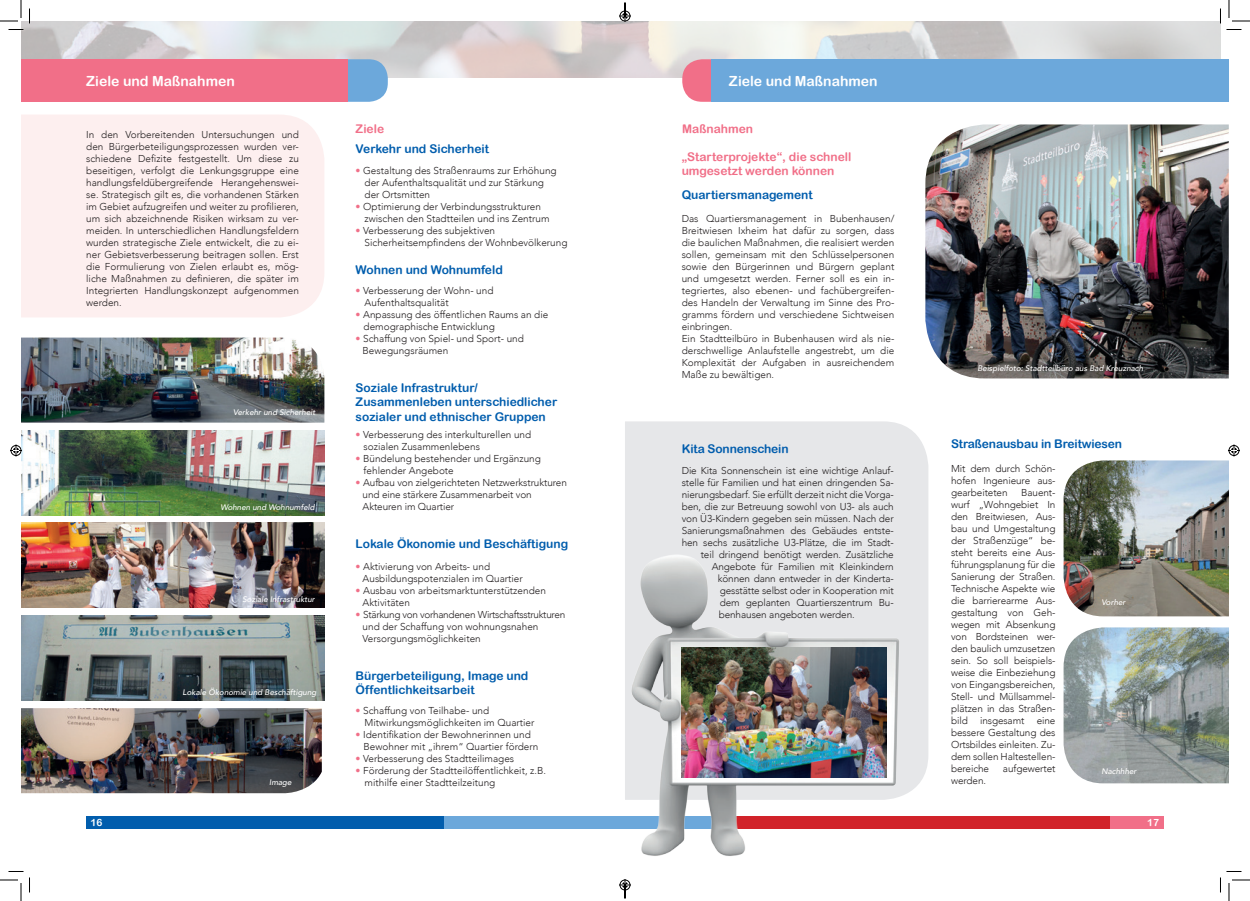
<style>
.page{position:relative;width:1250px;height:901px;background:#fff}
.page>*{position:absolute;margin:0;border:0;box-sizing:border-box;transform-origin:0 0}
.t1{font:14px "Arial Rounded MT Bold";color:#fff}
.t2{font:12px/14.4px "Arial Rounded MT Bold";color:#015dad}
.t3{font:12px/14.4px "Arial Rounded MT Bold";color:#f16f88}
.t4{font:300 10px/12px "Avenir";color:#231f20}
.t5{font:10px "Arial Rounded MT Bold";color:#fff}
.t6{font:italic 500 8px "Avenir";color:#fff}
.s1{color:#f16f88}
</style>
<div class="page">
<div style="left:625px;top:421px;width:303px;height:109px;background:#e6e7e9"></div>
<div style="left:21px;top:115px;width:303px;height:202px;background:#fdefef"></div>
<div style="left:86px;top:816px;width:363px;height:13px;background:#015dad"></div>
<div style="left:444px;top:816px;width:399px;height:13px;background:#6ca8db"></div>
<div style="left:713px;top:816px;width:399px;height:13px;background:#d1232a"></div>
<div style="left:1110px;top:816px;width:53px;height:13px;background:#f16f88"></div>
<img style="left:21px;top:21px;width:1199px;height:57px">
<svg style="left:682px;top:59px;width:30px;height:43px"></svg>
<div style="left:712px;top:59px;width:517px;height:43px;background:#6ca8db"></div>
<svg style="left:347px;top:59px;width:41px;height:43px;background:#7bacda"></svg>
<div style="left:21px;top:59px;width:326px;height:43px;background:#f16f88"></div>
<img style="left:21px;top:338px;width:303px;height:85px">
<img style="left:21px;top:523px;width:303px;height:85px">
<img style="left:21px;top:615px;width:303px;height:85px">
<img style="left:21px;top:430px;width:303px;height:85px">
<img style="left:21px;top:708px;width:301px;height:85px">
<img style="left:925px;top:124px;width:303px;height:254px">
<img style="left:1063px;top:460px;width:166px;height:156px">
<img style="left:1063px;top:627px;width:166px;height:156px">
<img style="left:625px;top:530px;width:304px;height:326px">
<img style="left:681px;top:647px;width:206px;height:131px">
<svg style="left:0;top:0;width:30px;height:30px"></svg>
<svg style="left:0;top:871px;width:30px;height:30px"></svg>
<svg style="left:1219px;top:0;width:31px;height:30px"></svg>
<svg style="left:1220px;top:871px;width:30px;height:30px"></svg>
<svg style="left:10px;top:444px;width:12px;height:12px"></svg>
<svg style="left:1228px;top:444px;width:12px;height:12px"></svg>
<svg style="left:619px;top:3px;width:12px;height:19px"></svg>
<svg style="left:619px;top:879px;width:12px;height:19px"></svg>
<h1 class="t1" style="left:86px;top:72px;width:150px">Ziele und Maßnahmen</h1>
<h1 class="t1" style="left:729px;top:72px;width:150px">Ziele und Maßnahmen</h1>
<p class="t4" style="left:86px;top:128px;width:214px;text-align:justify">In den Vorbereitenden Untersuchungen und den Bürgerbeteiligungsprozessen wurden ver&shy;schiedene Defizite festgestellt. Um diese zu beseitigen, verfolgt die Lenkungsgruppe eine handlungsfeldübergreifende Herangehenswei&shy;se. Strategisch gilt es, die vorhandenen Stärken im Gebiet aufzugreifen und weiter zu profilieren, um sich abzeichnende Risiken wirksam zu ver&shy;meiden. In unterschiedlichen Handlungsfeldern wurden strategische Ziele entwickelt, die zu ei&shy;ner Gebietsverbesserung beitragen sollen. Erst die Formulierung von Zielen erlaubt es, mög&shy;liche Maßnahmen zu definieren, die später im Integrierten Handlungskonzept aufgenommen werden.</p>
<p class="t6" style="left:233px;top:407px;width:84px">Verkehr und Sicherheit</p>
<p class="t6" style="left:220px;top:503px;width:96px">Wohnen und Wohnumfeld</p>
<p class="t6" style="left:242px;top:595px;width:74px">Soziale Infrastruktur</p>
<p class="t6" style="left:183px;top:687px;width:135px">Lokale Ökonomie und Beschäftigung</p>
<p class="t6" style="left:269px;top:778px;width:24px">Image</p>
<p class="t3" style="left:355px;top:122px;width:30px">Ziele</p>
<p class="t2" style="left:355px;top:142px;width:135px">Verkehr und Sicherheit</p>
<p class="t4" style="left:364px;top:164px;width:194px;text-indent:-9px"><span class="s1">•</span> Gestaltung des Straßenraums zur Erhöhung der Aufenthaltsqualität und zur Stärkung der Ortsmitten</p>
<p class="t4" style="left:364px;top:200px;width:186px;text-indent:-9px"><span class="s1">•</span> Optimierung der Verbindungsstrukturen zwischen den Stadtteilen und ins Zentrum</p>
<p class="t4" style="left:364px;top:224px;width:204px;text-indent:-9px"><span class="s1">•</span> Verbesserung des subjektiven<br>Sicherheitsempfindens der Wohnbevölkerung</p>
<p class="t2" style="left:355px;top:262px;width:149px">Wohnen und Wohnumfeld</p>
<p class="t4" style="left:364px;top:284px;width:130px;text-indent:-9px"><span class="s1">•</span> Verbesserung der Wohn- und<br>Aufenthaltsqualität</p>
<p class="t4" style="left:363px;top:308px;width:186px;text-indent:-8px"><span class="s1">•</span> Anpassung des öffentlichen Raums an die demographische Entwicklung</p>
<p class="t4" style="left:362px;top:332px;width:163px;text-indent:-7px"><span class="s1">•</span> Schaffung von Spiel- und Sport- und<br>Bewegungsräumen</p>
<p class="t2" style="left:355px;top:380px;width:203px">Soziale Infrastruktur/<br>Zusammenleben unterschiedlicher sozialer und ethnischer Gruppen</p>
<p class="t4" style="left:363px;top:428px;width:169px;text-indent:-8px"><span class="s1">•</span> Verbesserung des interkulturellen und sozialen Zusammenlebens</p>
<p class="t4" style="left:363px;top:452px;width:179px;text-indent:-8px"><span class="s1">•</span> Bündelung bestehender und Ergänzung fehlender Angebote</p>
<p class="t4" style="left:362px;top:476px;width:206px;text-indent:-7px"><span class="s1">•</span> Aufbau von zielgerichteten Netzwerkstrukturen und eine stärkere Zusammenarbeit von<br>Akteuren im Quartier</p>
<p class="t2" style="left:355px;top:536px;width:214px">Lokale Ökonomie und Beschäftigung</p>
<p class="t4" style="left:362px;top:560px;width:162px;text-indent:-7px"><span class="s1">•</span> Aktivierung von Arbeits- und<br>Ausbildungspotenzialen im Quartier</p>
<p class="t4" style="left:362px;top:584px;width:185px;text-indent:-7px"><span class="s1">•</span> Ausbau von arbeitsmarktunterstützenden<br>Aktivitäten</p>
<p class="t4" style="left:362px;top:608px;width:204px;text-indent:-7px"><span class="s1">•</span> Stärkung von vorhandenen Wirtschaftsstrukturen und der Schaffung von wohnungsnahen<br>Versorgungsmöglichkeiten</p>
<p class="t2" style="left:355px;top:668px;width:174px">Bürgerbeteiligung, Image und<br>Öffentlichkeitsarbeit</p>
<p class="t4" style="left:364px;top:704px;width:171px;text-indent:-9px"><span class="s1">•</span> Schaffung von Teilhabe- und<br>Mitwirkungsmöglichkeiten im Quartier</p>
<p class="t4" style="left:363px;top:728px;width:176px;text-indent:-8px"><span class="s1">•</span> Identifikation der Bewohnerinnen und<br>Bewohner mit „ihrem“ Quartier fördern</p>
<p class="t4" style="left:355px;top:752px;width:160px"><span class="s1">•</span> Verbesserung des Stadtteilimages</p>
<p class="t4" style="left:364px;top:764px;width:183px;text-indent:-9px"><span class="s1">•</span> Förderung der Stadtteilöffentlichkeit, z.B. mithilfe einer Stadtteilzeitung</p>
<p class="t3" style="left:682px;top:121px;width:72px">Maßnahmen</p>
<p class="t3" style="left:681px;top:149px;width:171px">„Starterprojekte“, die schnell umgesetzt werden können</p>
<p class="t2" style="left:681px;top:188px;width:132px">Quartiersmanagement</p>
<p class="t4" style="left:681px;top:212px;width:214px">Das Quartiersmanagement in Bubenhausen/ Breitwiesen Ixheim hat dafür zu sorgen, dass die baulichen Maßnahmen, die realisiert werden sollen, gemeinsam mit den Schlüsselpersonen sowie den Bürgerinnen und Bürgern geplant und umgesetzt werden. Ferner soll es ein in&shy;tegriertes, also ebenen- und fachübergreifen&shy;des Handeln der Verwaltung im Sinne des Pro&shy;gramms fördern und verschiedene Sichtweisen einbringen.<br>Ein Stadtteilbüro in Bubenhausen wird als nie&shy;derschwellige Anlaufstelle angestrebt, um die Komplexität der Aufgaben in ausreichendem Maße zu bewältigen.</p>
<p class="t2" style="left:681px;top:441px;width:108px">Kita Sonnenschein</p>
<p class="t4" style="left:681px;top:464px;width:214px">Die Kita Sonnenschein ist eine wichtige Anlauf-</p>
<p class="t4" style="left:681px;top:476px;width:213px">stelle für Familien und hat einen dringenden Sa-</p>
<p class="t4" style="left:681px;top:488px;width:213px">nierungsbedarf. Sie erfüllt derzeit nicht die Vorga-</p>
<p class="t4" style="left:681px;top:500px;width:213px">ben, die zur Betreuung sowohl von U3- als auch</p>
<p class="t4" style="left:681px;top:512px;width:213px">von Ü3-Kindern gegeben sein müssen. Nach der</p>
<p class="t4" style="left:681px;top:524px;width:214px">Sanierungsmaßnahmen des Gebäudes entste-</p>
<p class="t4" style="left:681px;top:536px;width:213px">hen sechs zusätzliche U3-Plätze, die im Stadt-</p>
<p class="t4" style="left:700px;top:548px;width:194px">teil dringend benötigt werden. Zusätzliche</p>
<p class="t4" style="left:711px;top:560px;width:184px">Angebote für Familien mit Kleinkindern</p>
<p class="t4" style="left:717px;top:572px;width:177px">können dann entweder in der Kinderta-</p>
<p class="t4" style="left:719px;top:584px;width:175px">gesstätte selbst oder in Kooperation mit</p>
<p class="t4" style="left:719px;top:596px;width:175px">dem geplanten Quartierszentrum Bu-</p>
<p class="t4" style="left:718px;top:608px;width:138px">benhausen angeboten werden.</p>
<p class="t6" style="left:977px;top:363px;width:167px">Beispielfoto: Stadtteilbüro aus Bad Kreuznach</p>
<p class="t2" style="left:951px;top:436px;width:173px">Straßenausbau in Breitwiesen</p>
<p class="t4" style="left:951px;top:462px;width:106px;text-align:justify">Mit dem durch Schön&shy;hofen Ingenieure aus&shy;gearbeiteten</p>
<p class="t4" style="left:951px;top:486px;width:106px;text-align:justify;text-indent:70px">Bauent&shy;wurf „Wohngebiet In den Breitwiesen, Aus&shy;bau und Umgestaltung der Straßenzüge“ be&shy;steht bereits eine Aus&shy;führungsplanung für die Sanierung der Straßen.<br>Technische Aspekte wie die barrierearme Aus&shy;gestaltung von Geh&shy;wegen mit Absenkung von Bordsteinen wer&shy;den baulich umzusetzen sein. So soll beispiels&shy;weise die Einbeziehung von Eingangsbereichen, Stell- und Müllsammel&shy;plätzen in das Straßen&shy;bild insgesamt eine bessere Gestaltung des Ortsbildes einleiten. Zu&shy;dem sollen Haltestellen&shy;bereiche</p>
<p class="t6" style="left:1101px;top:597px;width:26px">Vorher</p>
<p class="t4" style="left:1003px;top:762px;width:54px">aufgewertet</p>
<p class="t6" style="left:1101px;top:766px;width:37px">Nachhher</p>
<p class="t4" style="left:951px;top:774px;width:36px">werden.</p>
<p class="t5" style="left:91px;top:817px;width:13px">16</p>
<p class="t5" style="left:1147px;top:817px;width:13px">17</p>
</div>
